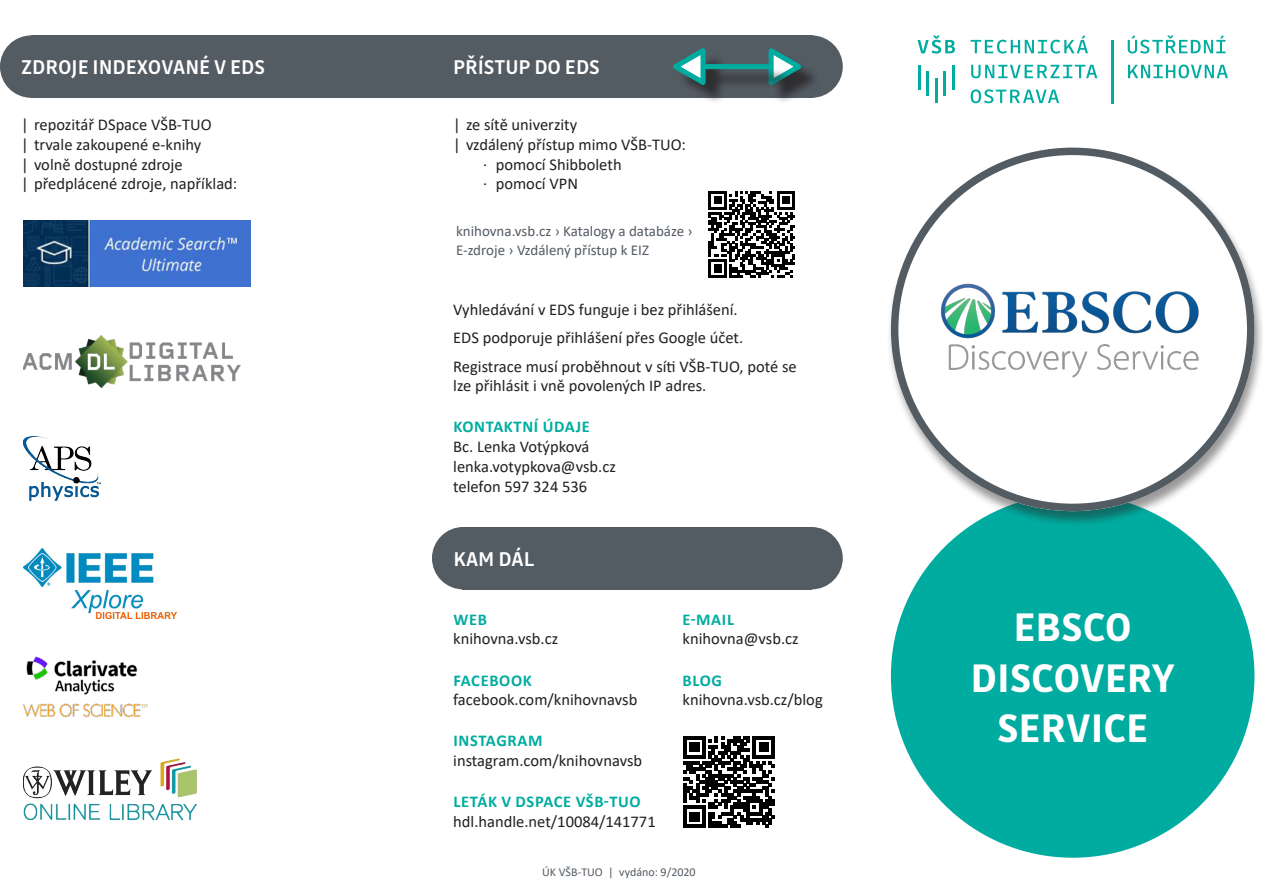
<style>
.page{position:relative;width:1263px;height:893px;background:#fff}
.page>*{position:absolute;margin:0;border:0;box-sizing:border-box;transform-origin:0 0}
.t1{font:700 42px "TRY Drive";color:#fff}
.t2{font:500 21px "TRY Drive";color:#fff}
.t3{font:16.5px/19.8px "Calibri";color:#231f20}
.t4{font:700 16.5px "Calibri";letter-spacing:.04em;color:#00aca0}
.t5{font:15px/19.8px "Calibri";color:#535b63}
.t6{font:12px "Calibri";color:#535b63}
</style>
<div class="page">
<div style="left:31px;top:35px;width:781px;height:63px;background:#535b63"></div>
<div style="left:0;top:35px;width:62px;height:63px;background:#535b63;border-radius:50%"></div>
<div style="left:780px;top:35px;width:63px;height:63px;background:#535b63;border-radius:50%"></div>
<div style="left:891px;top:494px;width:363px;height:364px;background:#00aca0;border-radius:50%"></div>
<div style="left:886px;top:147px;width:377px;height:380px;background:#231f20;opacity:.46"></div>
<div style="left:895px;top:151px;width:356px;height:356px;background:#fff;border-radius:50%"></div>
<div style="left:891px;top:148px;width:363px;height:363px;border:8px solid #535b63;border-radius:50%"></div>
<svg style="left:1128px;top:35px;width:97px;height:19px"></svg>
<svg style="left:1128px;top:65px;width:100px;height:13px"></svg>
<hr style="left:918px;top:65px;width:2px;height:24px;background:#00aca0">
<hr style="left:943px;top:71px;width:3px;height:25px;background:#00aca0">
<hr style="left:952px;top:65px;width:2px;height:24px;background:#00aca0">
<hr style="left:935px;top:78px;width:2px;height:25px;background:#00aca0">
<hr style="left:926px;top:71px;width:3px;height:25px;background:#00aca0">
<svg style="left:917px;top:35px;width:38px;height:19px"></svg>
<svg style="left:970px;top:35px;width:118px;height:19px"></svg>
<svg style="left:971px;top:65px;width:126px;height:13px"></svg>
<svg style="left:971px;top:89px;width:88px;height:14px"></svg>
<hr style="left:1112px;top:40px;width:2px;height:63px;background:#00aca0">
<img style="left:940px;top:283px;width:259px;height:95px">
<img style="left:23px;top:221px;width:228px;height:66px">
<img style="left:23px;top:335px;width:218px;height:54px">
<img style="left:23px;top:436px;width:78px;height:65px">
<img style="left:23px;top:549px;width:154px;height:69px">
<img style="left:23px;top:656px;width:125px;height:62px">
<img style="left:23px;top:758px;width:174px;height:63px">
<svg style="left:683px;top:736px;width:92px;height:92px"></svg>
<svg style="left:708px;top:191px;width:87px;height:87px"></svg>
<div style="left:677px;top:52px;width:49px;height:53px;background:#231f20;opacity:.75"></div>
<svg style="left:673px;top:48px;width:35px;height:43px"></svg>
<div style="left:772px;top:52px;width:49px;height:53px;background:#231f20;opacity:.75"></div>
<svg style="left:768px;top:48px;width:38px;height:43px"></svg>
<div style="left:707px;top:68px;width:85px;height:21px;background:#231f20;opacity:.75"></div>
<div style="left:702px;top:64px;width:70px;height:5px;background:#00aca0"></div>
<div style="left:462px;top:527px;width:349px;height:62px;background:#535b63"></div>
<div style="left:432px;top:527px;width:62px;height:62px;background:#535b63;border-radius:50%"></div>
<div style="left:780px;top:527px;width:63px;height:62px;background:#535b63;border-radius:50%"></div>
<p class="t2" style="left:21px;top:55px;width:245px">ZDROJE INDEXOVANÉ V EDS</p>
<p class="t2" style="left:453px;top:55px;width:148px">PŘÍSTUP DO EDS</p>
<p class="t3" style="left:21px;top:114px;width:192px">| repozitář DSpace VŠB-TUO</p>
<p class="t3" style="left:21px;top:134px;width:182px">| trvale zakoupené e-knihy</p>
<p class="t3" style="left:21px;top:154px;width:163px">| volně dostupné zdroje</p>
<p class="t3" style="left:21px;top:174px;width:218px">| předplácené zdroje, například:</p>
<p class="t3" style="left:453px;top:114px;width:126px">| ze sítě univerzity</p>
<p class="t3" style="left:453px;top:134px;width:234px">| vzdálený přístup mimo VŠB-TUO:</p>
<p class="t3" style="left:483px;top:154px;width:140px">· pomocí Shibboleth</p>
<p class="t3" style="left:483px;top:174px;width:97px">· pomocí VPN</p>
<p class="t5" style="left:456px;top:220px;width:238px">knihovna.vsb.cz › Katalogy a databáze ›<br>E-zdroje › Vzdálený přístup k EIZ</p>
<p class="t3" style="left:453px;top:299px;width:286px">Vyhledávání v EDS funguje i bez přihlášení.</p>
<p class="t3" style="left:453px;top:327px;width:292px">EDS podporuje přihlášení přes Google účet.</p>
<p class="t3" style="left:453px;top:356px;width:345px">Registrace musí proběhnout v síti VŠB-TUO, poté se lze přihlásit i vně povolených IP adres.</p>
<p class="t4" style="left:454px;top:415px;width:138px">KONTAKTNÍ ÚDAJE</p>
<p class="t3" style="left:453px;top:436px;width:138px">Bc. Lenka Votýpková</p>
<p class="t3" style="left:453px;top:456px;width:164px">lenka.votypkova@vsb.cz</p>
<p class="t3" style="left:453px;top:476px;width:135px">telefon 597 324 536</p>
<p class="t2" style="left:454px;top:547px;width:83px">KAM DÁL</p>
<p class="t4" style="left:454px;top:607px;width:35px">WEB</p>
<p class="t4" style="left:682px;top:607px;width:53px">E-MAIL</p>
<p class="t3" style="left:453px;top:629px;width:106px">knihovna.vsb.cz</p>
<p class="t3" style="left:682px;top:629px;width:118px">knihovna@vsb.cz</p>
<p class="t4" style="left:454px;top:668px;width:80px">FACEBOOK</p>
<p class="t4" style="left:682px;top:668px;width:41px">BLOG</p>
<p class="t3" style="left:453px;top:689px;width:186px">facebook.com/knihovnavsb</p>
<p class="t3" style="left:682px;top:689px;width:142px">knihovna.vsb.cz/blog</p>
<p class="t4" style="left:454px;top:729px;width:90px">INSTAGRAM</p>
<p class="t3" style="left:453px;top:750px;width:190px">instagram.com/knihovnavsb</p>
<p class="t4" style="left:454px;top:790px;width:189px">LETÁK V DSPACE VŠB-TUO</p>
<p class="t3" style="left:453px;top:811px;width:204px">hdl.handle.net/10084/141771</p>
<p class="t6" style="left:542px;top:863px;width:155px">ÚK VŠB-TUO | vydáno: 9/2020</p>
<p class="t1" style="left:1013px;top:602px;width:120px">EBSCO</p>
<p class="t1" style="left:970px;top:653px;width:206px">DISCOVERY</p>
<p class="t1" style="left:997px;top:703px;width:153px">SERVICE</p>
</div>
